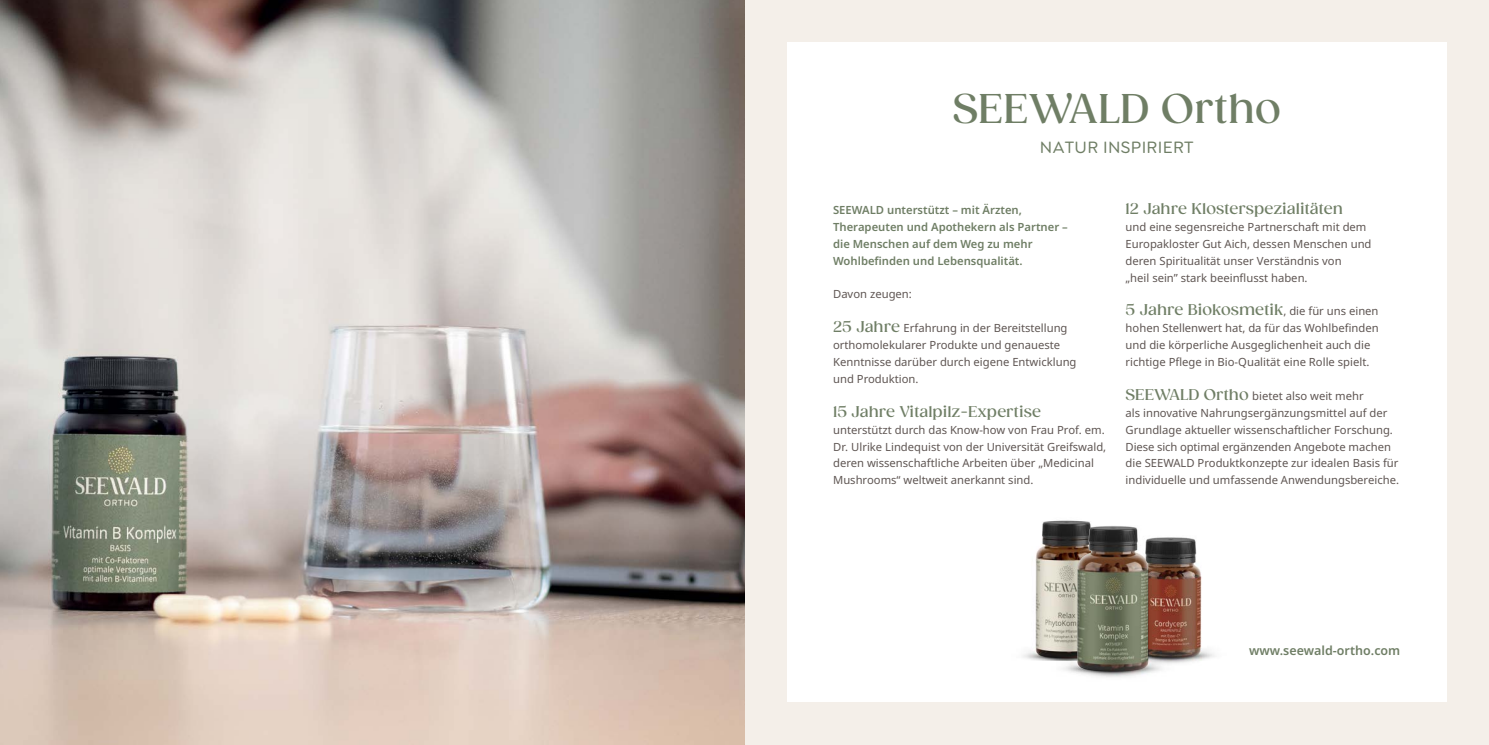
<style>
.page{position:relative;width:1489px;height:745px;background:#fff}
.page>*{position:absolute;margin:0;border:0;box-sizing:border-box;transform-origin:0 0}
.t1{font:500 40px "Gazpacho";color:#6f7e65}
.t2{font:500 17.5px "Goldplay";letter-spacing:.02em;color:#6f7e65}
.t3{font:500 15px "Gazpacho";color:#6f7e65}
.t4{font:600 12.5px "Noto Sans";color:#6f7e65}
.t5{font:11.25px/16.9px "Noto Sans";color:#5f5653}
.t6{font:600 11.25px/16.9px "Noto Sans";color:#6f7e65}
.s1{font-family:"Gazpacho";font-weight:500;font-size:15px;color:#6f7e65}
.s2{font-family:"Noto Sans";font-weight:400;font-size:11.25px;color:#5f5653}
</style>
<div class="page">
<div style="left:744px;top:0;width:744px;height:744px;background:#f4efe9"></div>
<div style="left:787px;top:43px;width:659px;height:659px;background:#fff"></div>
<img style="left:0;top:0;width:744px;height:744px">
<img style="left:1193px;top:539px;width:22px;height:123px">
<img style="left:1023px;top:520px;width:170px;height:157px">
<img style="left:1077px;top:526px;width:66px;height:145px">
<h1 class="t1" style="left:952px;top:84px;width:330px">SEEWALD Ortho</h1>
<h2 class="t2" style="left:1039px;top:137px;width:155px">NATUR INSPIRIERT</h2>
<p class="t6" style="left:833px;top:201px;width:236px">SEEWALD unterstützt – mit Ärzten, Therapeuten und Apothekern als Partner – die Menschen auf dem Weg zu mehr Wohlbefinden und Lebensqualität.</p>
<p class="t5" style="left:833px;top:286px;width:80px">Davon zeugen:</p>
<p class="t5" style="left:833px;top:320px;width:245px"><span class="s1">25 Jahre</span> Erfahrung in der Bereitstellung orthomolekularer Produkte und genaueste Kenntnisse darüber durch eigene Entwicklung und Produktion.</p>
<h3 class="t3" style="left:833px;top:402px;width:209px">15 Jahre Vitalpilz-Expertise</h3>
<p class="t5" style="left:833px;top:421px;width:275px">unterstützt durch das Know-how von Frau Prof. em.<br>Dr. Ulrike Lindequist von der Universität Greifswald, deren wissenschaftliche Arbeiten über „Medicinal Mushrooms“ weltweit anerkannt sind.</p>
<h3 class="t3" style="left:1125px;top:199px;width:219px">12 Jahre Klosterspezialitäten</h3>
<p class="t5" style="left:1125px;top:218px;width:247px">und eine segensreiche Partnerschaft mit dem Europakloster Gut Aich, dessen Menschen und deren Spiritualität unser Verständnis von<br>„heil sein” stark beeinflusst haben.</p>
<h3 class="t3" style="left:1125px;top:301px;width:254px">5 Jahre Biokosmetik<span class="s2">, die für uns einen</span></h3>
<p class="t5" style="left:1125px;top:320px;width:254px">hohen Stellenwert hat, da für das Wohlbefinden und die körperliche Ausgeglichenheit auch die richtige Pflege in Bio-Qualität eine Rolle spielt.</p>
<p class="t5" style="left:1125px;top:387px;width:275px"><span class="s1">SEEWALD Ortho</span> bietet also weit mehr<br>als innovative Nahrungsergänzungsmittel auf der Grundlage aktueller wissenschaftlicher Forschung.<br>Diese sich optimal ergänzenden Angebote machen die SEEWALD Produktkonzepte zur idealen Basis für individuelle und umfassende Anwendungsbereiche.</p>
<p class="t4" style="left:1249px;top:641px;width:153px">www.seewald-ortho.com</p>
</div>
